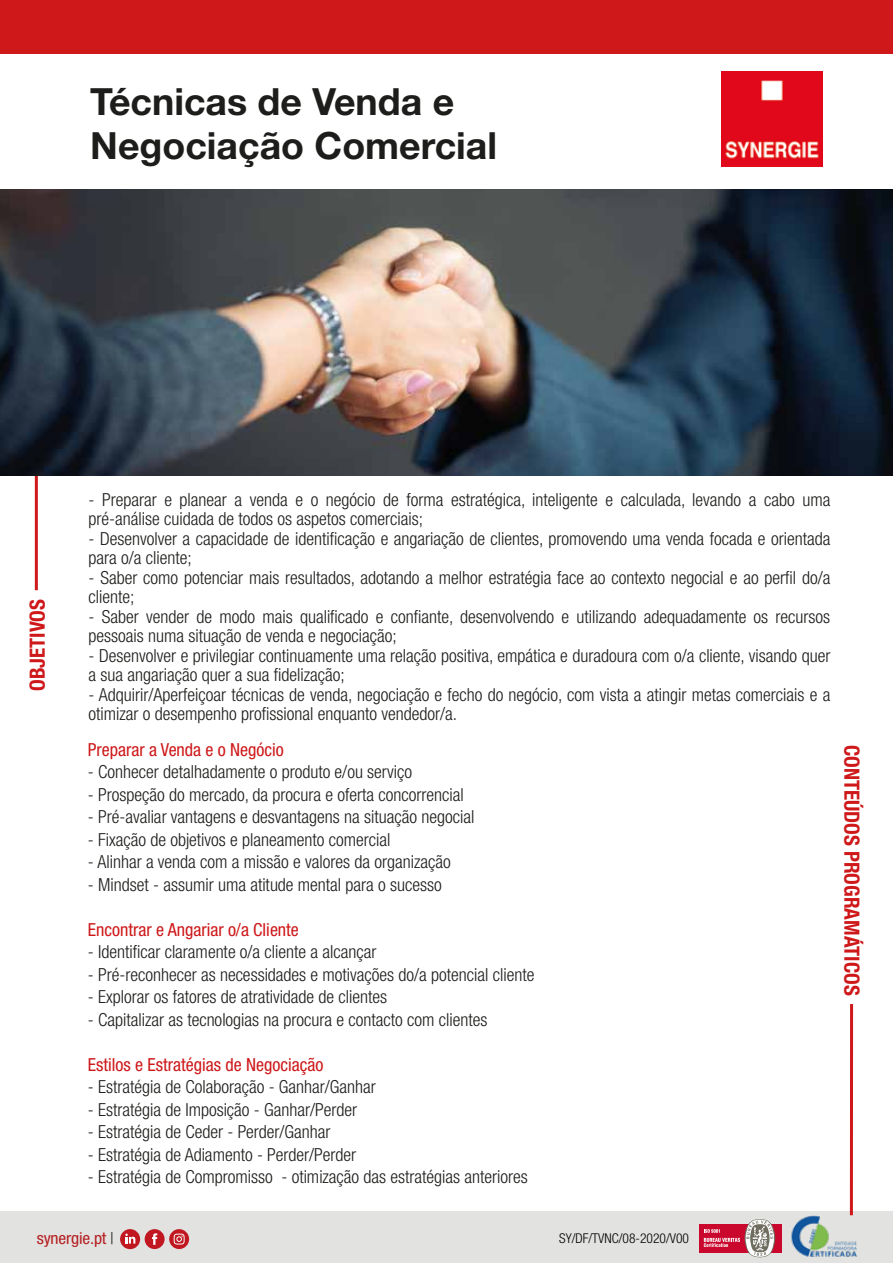
<style>
.page{position:relative;width:893px;height:1263px;background:#fff}
.page>*{position:absolute;margin:0;border:0;box-sizing:border-box;transform-origin:0 0}
.t1{font:700 37.5px/43.5px "Helvetica Neue LT Std";color:#1d1d1b}
.t2{font:700 condensed 21px "Helvetica Neue LT Std";color:#ce181a}
.t3{font:300 condensed 18px/19.5px "Helvetica Neue LT Std";color:#1d1d1b}
.t4{font:condensed 18px "Helvetica Neue LT Std";color:#ce181a}
.t5{font:condensed 16.5px "Helvetica Neue LT Std";letter-spacing:-.01em;color:#b51f21;scale:1.06 1}
.t6{font:300 condensed 13.5px "Helvetica Neue LT Std";color:#000}
.s1{color:#3c3c3b}
</style>
<div class="page">
<hr style="left:35px;top:222px;width:3px;height:368px;background:#ce181a">
<div style="left:0;top:0;width:893px;height:53px;background:#ce181a"></div>
<img style="left:721px;top:71px;width:101px;height:96px">
<img style="left:0;top:189px;width:893px;height:286px">
<div style="left:0;top:1211px;width:893px;height:52px;background:#e2e2e1"></div>
<img style="left:791px;top:1215px;width:66px;height:42px">
<div style="left:700px;top:1224px;width:82px;height:28px;background:#ca082d"></div>
<svg style="left:704px;top:1219px;width:71px;height:38px"></svg>
<svg style="left:169px;top:1229px;width:20px;height:20px"></svg>
<svg style="left:174px;top:1233px;width:11px;height:11px"></svg>
<div style="left:145px;top:1229px;width:20px;height:20px;background:#c11721;border-radius:50%"></div>
<svg style="left:152px;top:1233px;width:5px;height:12px"></svg>
<div style="left:120px;top:1229px;width:20px;height:20px;background:#c11721;border-radius:50%"></div>
<svg style="left:125px;top:1233px;width:10px;height:10px"></svg>
<hr style="left:850px;top:1004px;width:3px;height:211px;background:#ce181a">
<h1 class="t1" style="left:90px;top:79px;width:408px">Técnicas de Venda e<br>Negociação Comercial</h1>
<p class="t2" style="left:25px;top:691px;width:94px;rotate:-90deg">OBJETIVOS</p>
<p class="t3" style="left:89px;top:489px;width:743px">- Preparar e planear a venda e o negócio de forma estratégica, inteligente e calculada, levando a cabo uma pré-análise cuidada de todos os aspetos comerciais;</p>
<p class="t3" style="left:89px;top:528px;width:743px">- Desenvolver a capacidade de identificação e angariação de clientes, promovendo uma venda focada e orientada para o/a cliente;</p>
<p class="t3" style="left:89px;top:567px;width:743px">- Saber como potenciar mais resultados, adotando a melhor estratégia face ao contexto negocial e ao perfil do/a cliente;</p>
<p class="t3" style="left:89px;top:606px;width:743px">- Saber vender de modo mais qualificado e confiante, desenvolvendo e utilizando adequadamente os recursos pessoais numa situação de venda e negociação;</p>
<p class="t3" style="left:89px;top:645px;width:743px">- Desenvolver e privilegiar continuamente uma relação positiva, empática e duradoura com o/a cliente, visando quer a sua angariação quer a sua fidelização;</p>
<p class="t3" style="left:89px;top:684px;width:743px">- Adquirir/Aperfeiçoar técnicas de venda, negociação e fecho do negócio, com vista a atingir metas comerciais e a otimizar o desempenho profissional enquanto vendedor/a.</p>
<p class="t4" style="left:88px;top:739px;width:198px">Preparar a Venda e o Negócio</p>
<p class="t3" style="left:88px;top:762px;width:326px">- Conhecer detalhadamente o produto e/ou serviço</p>
<p class="t3" style="left:88px;top:784px;width:378px">- Prospeção do mercado, da procura e oferta concorrencial</p>
<p class="t3" style="left:88px;top:807px;width:388px">- Pré-avaliar vantagens e desvantagens na situação negocial</p>
<p class="t3" style="left:88px;top:829px;width:304px">- Fixação de objetivos e planeamento comercial</p>
<p class="t3" style="left:88px;top:852px;width:365px">- Alinhar a venda com a missão e valores da organização</p>
<p class="t3" style="left:88px;top:874px;width:356px">- Mindset - assumir uma atitude mental para o sucesso</p>
<p class="t4" style="left:88px;top:919px;width:213px">Encontrar e Angariar o/a Cliente</p>
<p class="t3" style="left:88px;top:942px;width:290px">- Identificar claramente o/a cliente a alcançar</p>
<p class="t3" style="left:88px;top:964px;width:448px">- Pré-reconhecer as necessidades e motivações do/a potencial cliente</p>
<p class="t3" style="left:88px;top:987px;width:301px">- Explorar os fatores de atratividade de clientes</p>
<p class="t3" style="left:88px;top:1009px;width:401px">- Capitalizar as tecnologias na procura e contacto com clientes</p>
<p class="t4" style="left:88px;top:1054px;width:237px">Estilos e Estratégias de Negociação</p>
<p class="t3" style="left:88px;top:1077px;width:290px">- Estratégia de Colaboração - Ganhar/Ganhar</p>
<p class="t3" style="left:88px;top:1099px;width:271px">- Estratégia de Imposição - Ganhar/Perder</p>
<p class="t3" style="left:88px;top:1122px;width:244px">- Estratégia de Ceder - Perder/Ganhar</p>
<p class="t3" style="left:88px;top:1144px;width:270px">- Estratégia de Adiamento - Perder/Perder</p>
<p class="t3" style="left:88px;top:1167px;width:442px">- Estratégia de Compromisso - otimização das estratégias anteriores</p>
<p class="t2" style="left:865px;top:744px;width:252px;rotate:90deg">CONTEÚDOS PROGRAMÁTICOS</p>
<p class="t5" style="left:37px;top:1229px;width:74px">synergie.pt <span class="s1">|</span></p>
<p class="t6" style="left:559px;top:1231px;width:131px">SY/DF/TVNC/08-2020/V00</p>
</div>
